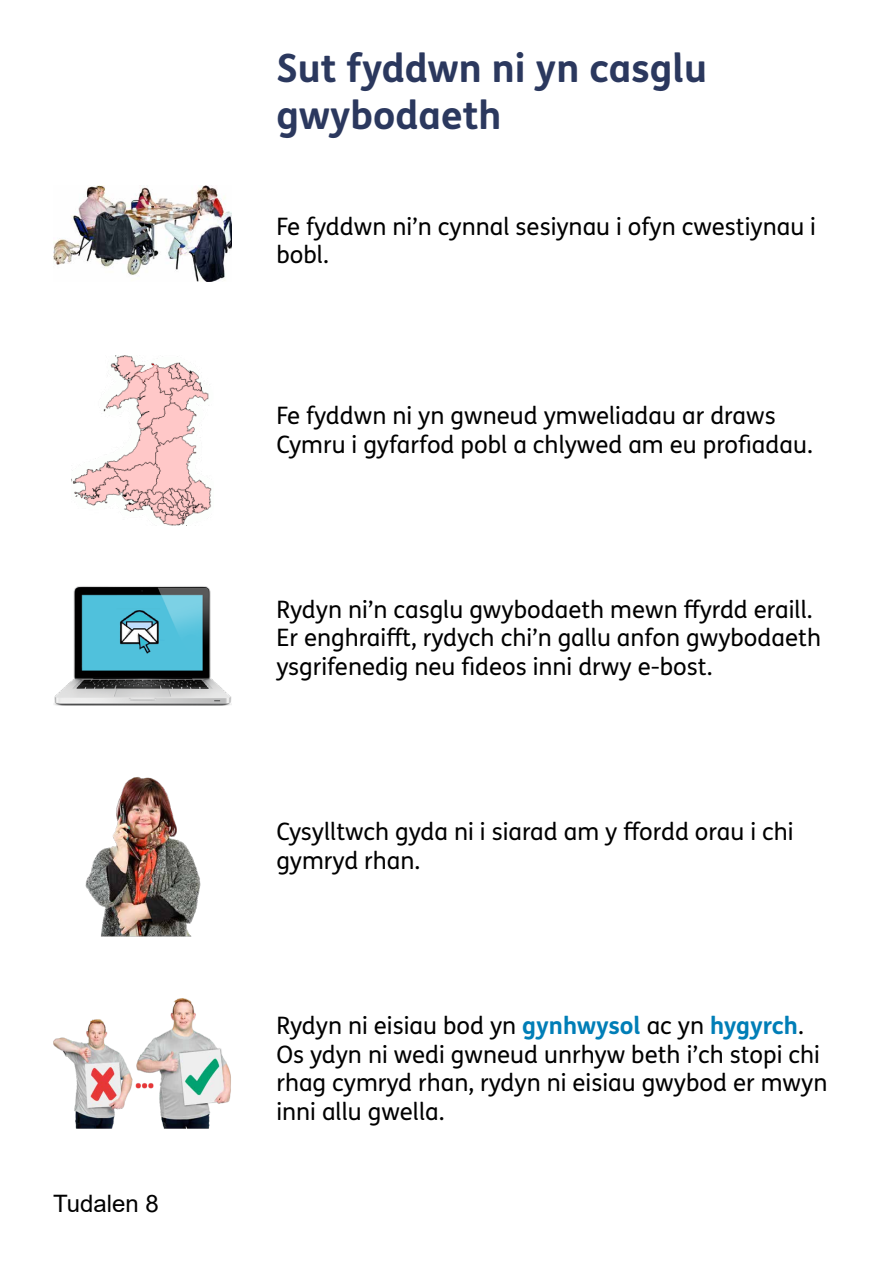
<style>
.page{position:relative;width:893px;height:1263px;background:#fff}
.page>*{position:absolute;margin:0;border:0;box-sizing:border-box;transform-origin:0 0}
.t1{font:700 39px/46.8px "FS Me Pro";color:#2b385e}
.Bodytext{font:24px/28.8px "FS Me Pro";color:#000}
.t2{font:24px "Arial";color:#000}
.s1{font-weight:700;color:#007eb7}
</style>
<div class="page">
<img style="left:53px;top:186px;width:179px;height:95px">
<img style="left:72px;top:356px;width:140px;height:170px">
<img style="left:54px;top:586px;width:178px;height:120px">
<img style="left:85px;top:777px;width:116px;height:160px">
<img style="left:53px;top:998px;width:178px;height:131px">
<p class="t2" style="left:53px;top:1187px;width:107px">Tudalen 8</p>
<h2 class="t1" style="left:276px;top:43px;width:432px">Sut fyddwn ni yn casglu gwybodaeth</h2>
<p class="Bodytext" style="left:276px;top:211px;width:541px">Fe fyddwn ni’n cynnal sesiynau i ofyn cwestiynau i bobl.</p>
<p class="Bodytext" style="left:276px;top:401px;width:538px">Fe fyddwn ni yn gwneud ymweliadau ar draws<br>Cymru i gyfarfod pobl a chlywed am eu profiadau.</p>
<p class="Bodytext" style="left:276px;top:594px;width:546px">Rydyn ni’n casglu gwybodaeth mewn ffyrdd eraill.<br>Er enghraifft, rydych chi’n gallu anfon gwybodaeth ysgrifenedig neu fideos inni drwy e-bost.</p>
<p class="Bodytext" style="left:276px;top:817px;width:519px">Cysylltwch gyda ni i siarad am y ffordd orau i chi gymryd rhan.</p>
<p class="Bodytext" style="left:276px;top:1010px;width:553px">Rydyn ni eisiau bod yn <span class="s1">gynhwysol</span> ac yn <span class="s1">hygyrch</span>.<br>Os ydyn ni wedi gwneud unrhyw beth i’ch stopi chi rhag cymryd rhan, rydyn ni eisiau gwybod er mwyn inni allu gwella.</p>
</div>
